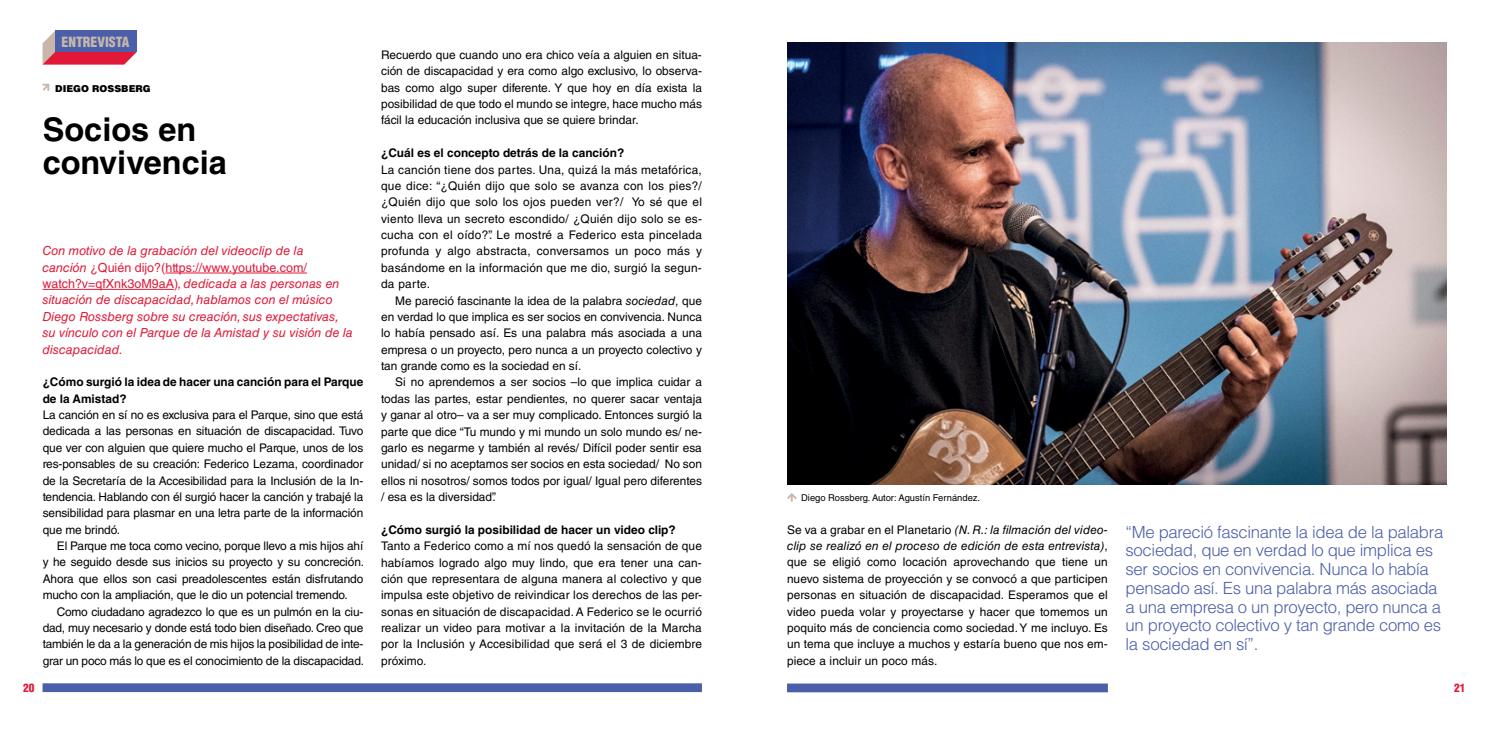
<style>
.page{position:relative;width:1489px;height:745px;background:#fff}
.page>*{position:absolute;margin:0;border:0;box-sizing:border-box;transform-origin:0 0}
.t1{font:700 32.5px/32.8px "Helvetica LT Std";color:#000}
.t2{font:300 16.75px/18.8px "Helvetica LT Std";letter-spacing:-.02em;color:#4b5eaa}
.t3{font:900 condensed 13.75px "Helvetica LT Std";color:#c7b6a9}
.t4{font:italic 12.5px/16.4px "Helvetica LT Std";color:#e11837}
.t5{font:11.88px/16.4px "Helvetica LT Std";color:#000;text-align:justify}
.t6{font:700 11.88px/16.4px "Helvetica LT Std";color:#000}
.t7{font:900 condensed 11.25px "Helvetica LT Std";color:#e11837}
.t8{font:900 9.5px "Helvetica LT Std";color:#000}
.t9{font:9.38px "Helvetica LT Std";color:#000}
.s1{font-style:normal}
.s2{font-style:italic}
</style>
<div class="page">
<hr style="left:165px;top:272px;width:142px;height:1px;background:#e11837">
<hr style="left:43px;top:289px;width:131px;height:1px;background:#e11837">
<svg style="left:42px;top:83px;width:8px;height:8px"></svg>
<div style="left:43px;top:682px;width:659px;height:9px;background:#4b5eaa"></div>
<svg style="left:43px;top:31px;width:94px;height:34px"></svg>
<div style="left:55px;top:30px;width:82px;height:22px;background:#4b5eaa"></div>
<div style="left:787px;top:683px;width:320px;height:8px;background:#4b5eaa"></div>
<img style="left:787px;top:43px;width:659px;height:441px">
<svg style="left:787px;top:493px;width:10px;height:8px"></svg>
<p class="t3" style="left:62px;top:33px;width:70px">ENTREVISTA</p>
<p class="t8" style="left:55px;top:82px;width:97px">DIEGO ROSSBERG</p>
<h1 class="t1" style="left:43px;top:112px;width:186px">Socios en convivencia</h1>
<p class="t4" style="left:43px;top:242px;width:312px">Con motivo de la grabación del videoclip de la<br>canción <span class="s1">¿Quién dijo?(https://www.youtube.com/ watch?v=qfXnk3oM9aA)</span>, dedicada a las personas en situación de discapacidad, hablamos con el músico Diego Rossberg sobre su creación, sus expectativas, su vínculo con el Parque de la Amistad y su visión de la discapacidad.</p>
<p class="t6" style="left:43px;top:373px;width:322px">¿Cómo surgió la idea de hacer una canción para el Parque de la Amistad?</p>
<p class="t5" style="left:43px;top:406px;width:322px">La canción en sí no es exclusiva para el Parque, sino que está dedicada a las personas en situación de discapacidad. Tuvo que ver con alguien que quiere mucho el Parque, unos de los res-ponsables de su creación: Federico Lezama, coordinador de la Secretaría de la Accesibilidad para la Inclusión de la In&shy;tendencia. Hablando con él surgió hacer la canción y trabajé la sensibilidad para plasmar en una letra parte de la información que me brindó.</p>
<p class="t5" style="left:43px;top:537px;width:323px;text-indent:14px">El Parque me toca como vecino, porque llevo a mis hijos ahí y he seguido desde sus inicios su proyecto y su concreción.<br>Ahora que ellos son casi preadolescentes están disfrutando mucho con la ampliación, que le dio un potencial tremendo.</p>
<p class="t5" style="left:43px;top:602px;width:323px;text-indent:14px">Como ciudadano agradezco lo que es un pulmón en la ciu&shy;dad, muy necesario y donde está todo bien diseñado. Creo que también le da a la generación de mis hijos la posibilidad de inte&shy;grar un poco más lo que es el conocimiento de la discapacidad.</p>
<p class="t5" style="left:381px;top:47px;width:322px">Recuerdo que cuando uno era chico veía a alguien en situa&shy;ción de discapacidad y era como algo exclusivo, lo observa&shy;bas como algo super diferente. Y que hoy en día exista la posibilidad de que todo el mundo se integre, hace mucho más fácil la educación inclusiva que se quiere brindar.</p>
<p class="t6" style="left:381px;top:144px;width:245px">¿Cuál es el concepto detrás de la canción?</p>
<p class="t5" style="left:381px;top:161px;width:322px">La canción tiene dos partes. Una, quizá la más metafórica, que dice: “¿Quién dijo que solo se avanza con los pies?/ ¿Quién dijo que solo los ojos pueden ver?/ Yo sé que el viento lleva un secreto escondido/ ¿Quién dijo solo se es&shy;cucha con el oído?”. Le mostré a Federico esta pincelada profunda y algo abstracta, conversamos un poco más y basándome en la información que me dio, surgió la segun&shy;da parte.</p>
<p class="t5" style="left:381px;top:292px;width:322px;text-indent:14px">Me pareció fascinante la idea de la palabra <span class="s2">sociedad</span>, que en verdad lo que implica es ser socios en convivencia. Nunca lo había pensado así. Es una palabra más asociada a una empresa o un proyecto, pero nunca a un proyecto colectivo y tan grande como es la sociedad en sí.</p>
<p class="t5" style="left:381px;top:374px;width:322px;text-indent:14px">Si no aprendemos a ser socios –lo que implica cuidar a todas las partes, estar pendientes, no querer sacar ventaja y ganar al otro– va a ser muy complicado. Entonces surgió la parte que dice “Tu mundo y mi mundo un solo mundo es/ ne&shy;garlo es negarme y también al revés/ Difícil poder sentir esa unidad/ si no aceptamos ser socios en esta sociedad/ No son ellos ni nosotros/ somos todos por igual/ Igual pero diferentes / esa es la diversidad”.</p>
<p class="t6" style="left:381px;top:521px;width:296px">¿Cómo surgió la posibilidad de hacer un video clip?</p>
<p class="t5" style="left:381px;top:537px;width:322px">Tanto a Federico como a mí nos quedó la sensación de que habíamos logrado algo muy lindo, que era tener una can&shy;ción que representara de alguna manera al colectivo y que impulsa este objetivo de reivindicar los derechos de las per&shy;sonas en situación de discapacidad. A Federico se le ocurrió realizar un video para motivar a la invitación de la Marcha por la Inclusión y Accesibilidad que será el 3 de diciembre próximo.</p>
<p class="t9" style="left:801px;top:491px;width:180px">Diego Rossberg. Autor: Agustín Fernández.</p>
<p class="t5" style="left:787px;top:521px;width:322px">Se va a grabar en el Planetario <span class="s2">(N. R.: la filmación del video&shy;clip se realizó en el proceso de edición de esta entrevista)</span>, que se eligió como locación aprovechando que tiene un nuevo sistema de proyección y se convocó a que participen personas en situación de discapacidad. Esperamos que el video pueda volar y proyectarse y hacer que tomemos un poquito más de conciencia como sociedad. Y me incluyo. Es un tema que incluye a muchos y estaría bueno que nos em&shy;piece a incluir un poco más.</p>
<p class="t2" style="left:1125px;top:522px;width:319px">“Me pareció fascinante la idea de la palabra sociedad, que en verdad lo que implica es ser socios en convivencia. Nunca lo había pensado así. Es una palabra más asociada a una empresa o un proyecto, pero nunca a un proyecto colectivo y tan grande como es la sociedad en sí”.</p>
<p class="t7" style="left:23px;top:679px;width:13px">20</p>
<p class="t7" style="left:1453px;top:680px;width:13px">21</p>
</div>
